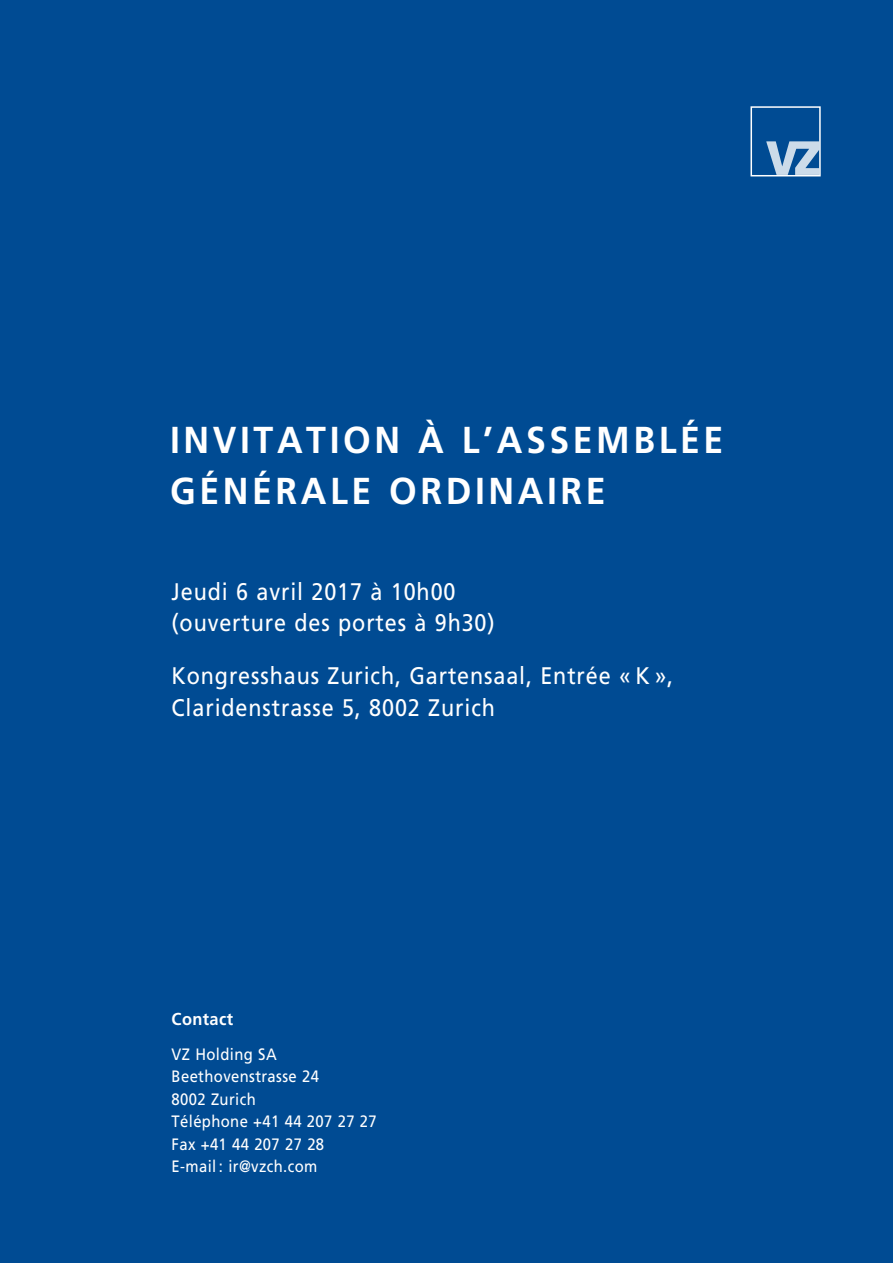
<style>
.page{position:relative;width:893px;height:1263px;background:#004b93}
.page>*{position:absolute;margin:0;border:0;box-sizing:border-box;transform-origin:0 0}
.t1{font:700 37.5px/51px "Frutiger LT";letter-spacing:.1em;color:#fff;scale:.95 1}
.t2{font:24px/31.5px "Frutiger LT";letter-spacing:.04em;color:#fff;scale:.9 1}
.t3{font:700 17.25px "Frutiger LT";letter-spacing:.025em;color:#fff;scale:.95 1}
.t4{font:16.5px/22.5px "Frutiger LT";letter-spacing:.025em;color:#fff;scale:.9 1}
</style>
<div class="page">
<svg style="left:766px;top:141px;width:52px;height:32px"></svg>
<div style="left:750px;top:106px;width:71px;height:70px;border:2px solid #fff"></div>
<h1 class="t1" style="left:170px;top:415px;width:584px">INVITATION À L’ASSEMBLÉE<br>GÉNÉRALE ORDINAIRE</h1>
<p class="t2" style="left:172px;top:576px;width:360px">Jeudi 6 avril 2017 à 10h00 (ouverture des portes à 9h30)</p>
<p class="t2" style="left:172px;top:660px;width:559px">Kongresshaus Zurich, Gartensaal, Entrée « K »,<br>Claridenstrasse 5, 8002 Zurich</p>
<p class="t3" style="left:172px;top:1008px;width:66px">Contact</p>
<p class="t4" style="left:172px;top:1043px;width:229px">VZ Holding SA<br>Beethovenstrasse 24<br>8002 Zurich<br>Téléphone +41 44 207 27 27<br>Fax +41 44 207 27 28<br>E-mail : ir@vzch.com</p>
</div>
